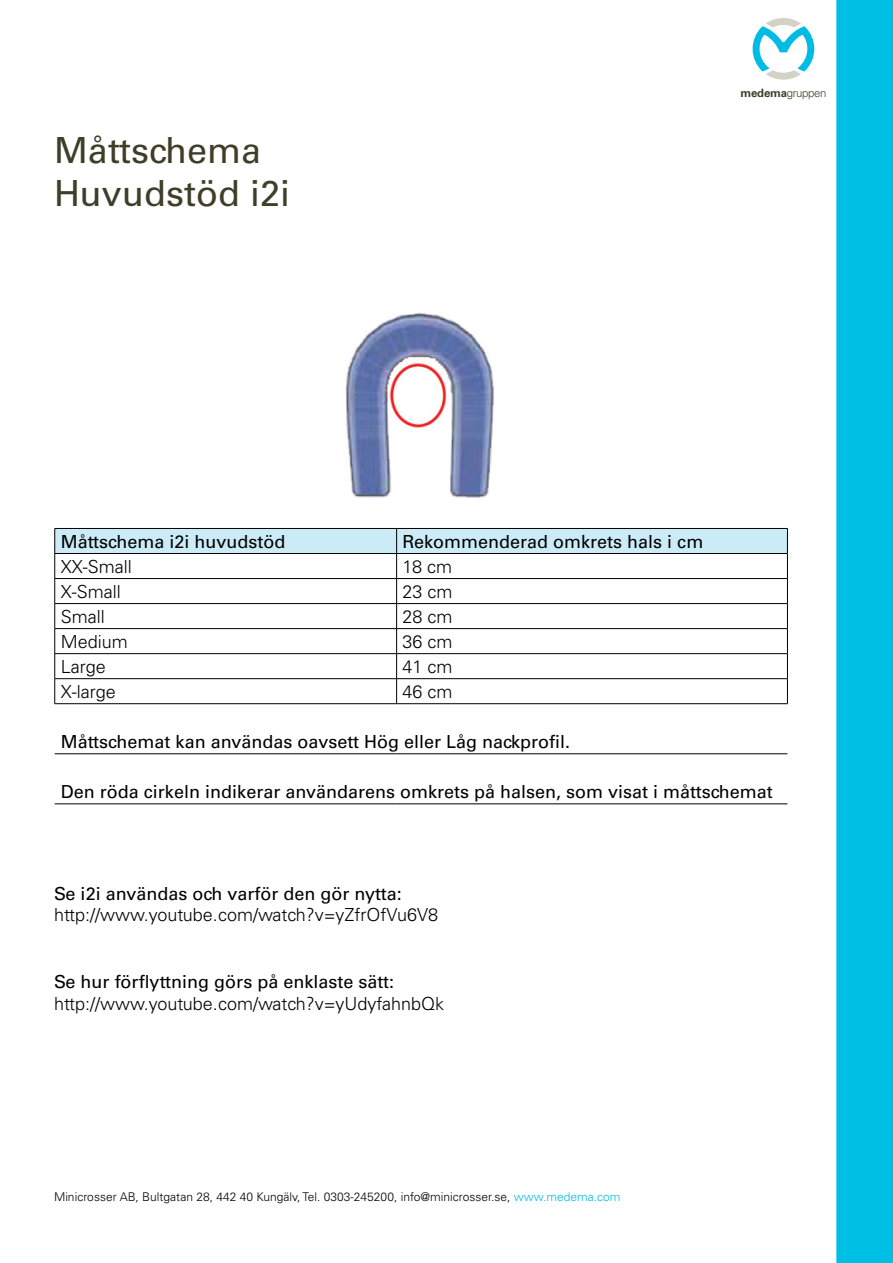
<style>
.page{position:relative;width:893px;height:1263px;background:#fff}
.page>*{position:absolute;margin:0;border:0;box-sizing:border-box;transform-origin:0 0}
.t1{font:36px/43.2px "Univers LT Std";color:#3f3e29}
.t2{font:18px "Univers LT Std";color:#000}
.t3{font:300 18px "Univers LT Std";color:#000}
.t4{font:300 12px "Univers LT Std";color:#000}
.t5{font:300 11.55px "Univers";letter-spacing:-.03em;color:#3f3e29}
.s1{font-weight:700}
.s2{color:#00bce4}
</style>
<div class="page">
<div style="left:836px;top:0;width:57px;height:1263px;background:#00bfe4"></div>
<svg style="left:753px;top:18px;width:61px;height:62px"></svg>
<img style="left:345px;top:312px;width:149px;height:186px">
<svg style="left:54px;top:528px;width:734px;height:175px"></svg>
<hr style="left:55px;top:703px;width:342px;height:1px;background:#000">
<hr style="left:397px;top:703px;width:391px;height:1px;background:#000">
<hr style="left:55px;top:804px;width:342px;height:1px;background:#000">
<hr style="left:397px;top:804px;width:390px;height:1px;background:#000">
<hr style="left:55px;top:753px;width:342px;height:1px;background:#000">
<hr style="left:397px;top:753px;width:390px;height:1px;background:#000">
<h1 class="t1" style="left:54px;top:128px;width:238px">Måttschema<br>Huvudstöd i2i</h1>
<p class="t5" style="left:741px;top:86px;width:87px"><span class="s1">medema</span>gruppen</p>
<p class="t2" style="left:61px;top:530px;width:226px">Måttschema i2i huvudstöd</p>
<p class="t2" style="left:403px;top:530px;width:302px">Rekommenderad omkrets hals i cm</p>
<p class="t3" style="left:61px;top:555px;width:72px">XX-Small</p>
<p class="t3" style="left:403px;top:555px;width:51px">18 cm</p>
<p class="t3" style="left:61px;top:580px;width:61px">X-Small</p>
<p class="t3" style="left:403px;top:580px;width:52px">23 cm</p>
<p class="t3" style="left:61px;top:605px;width:45px">Small</p>
<p class="t3" style="left:403px;top:605px;width:52px">28 cm</p>
<p class="t3" style="left:61px;top:630px;width:69px">Medium</p>
<p class="t3" style="left:403px;top:630px;width:52px">36 cm</p>
<p class="t3" style="left:61px;top:655px;width:47px">Large</p>
<p class="t3" style="left:403px;top:655px;width:52px">41 cm</p>
<p class="t3" style="left:61px;top:680px;width:57px">X-large</p>
<p class="t3" style="left:403px;top:680px;width:52px">46 cm</p>
<p class="t2" style="left:61px;top:731px;width:511px">Måttschemat kan användas oavsett Hög eller Låg nackprofil.</p>
<p class="t2" style="left:61px;top:781px;width:714px">Den röda cirkeln indikerar användarens omkrets på halsen, som visat i måttschemat</p>
<p class="t2" style="left:54px;top:882px;width:349px">Se i2i användas och varför den gör nytta:</p>
<p class="t3" style="left:54px;top:904px;width:385px">http://www.youtube.com/watch?v=yZfrOfVu6V8</p>
<p class="t2" style="left:54px;top:971px;width:342px">Se hur förflyttning görs på enklaste sätt:</p>
<p class="t3" style="left:54px;top:992px;width:392px">http://www.youtube.com/watch?v=yUdyfahnbQk</p>
<p class="t4" style="left:54px;top:1190px;width:568px">Minicrosser AB, Bultgatan 28, 442 40 Kungälv, Tel. 0303-245200, info@minicrosser.se, <span class="s2">www.medema.com</span></p>
</div>
